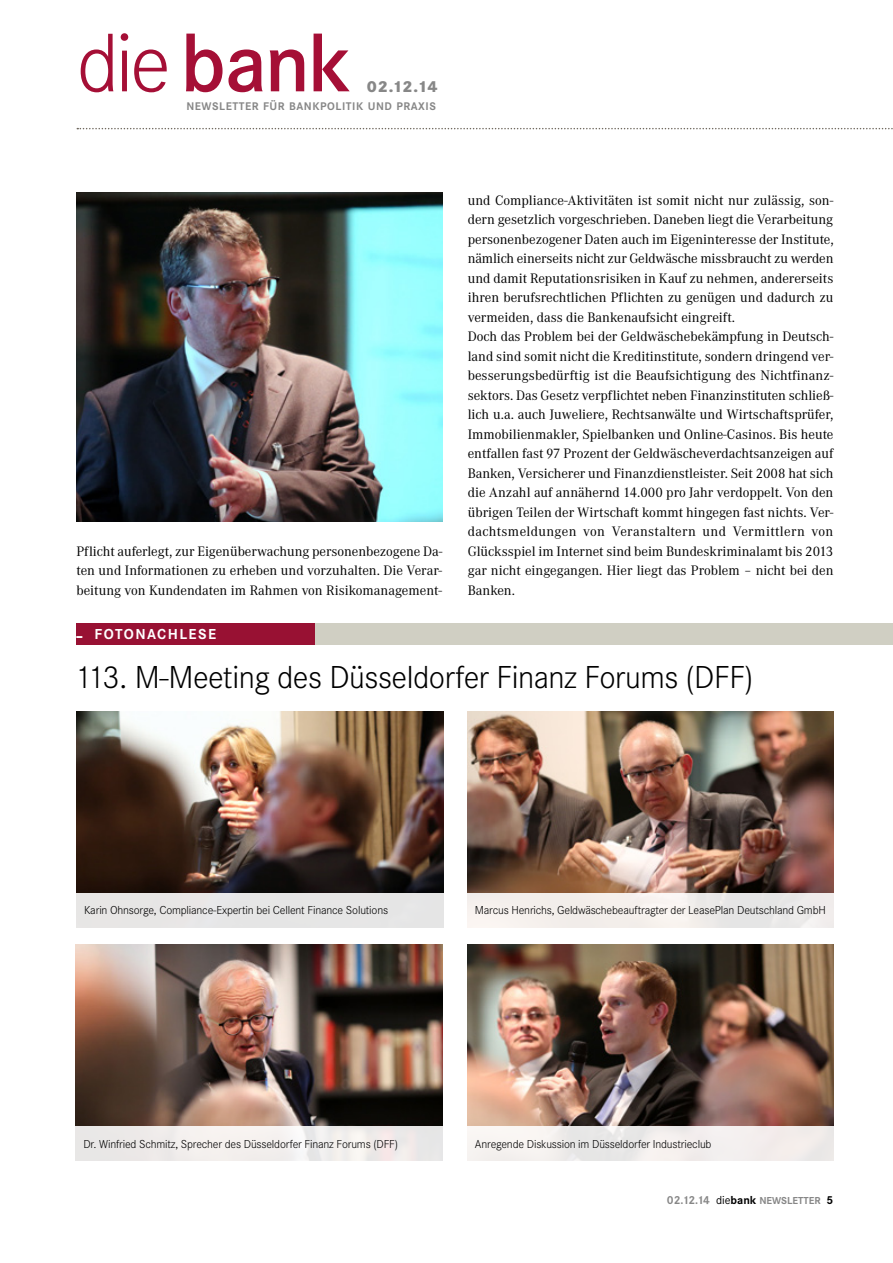
<style>
.page{position:relative;width:893px;height:1263px;background:#fff}
.page>*{position:absolute;margin:0;border:0;box-sizing:border-box;transform-origin:0 0}
.t1{font:600 86.1px "Corporate S";color:#a50f36}
.t2{font:300 33px "Corporate S";letter-spacing:-.015em;color:#000}
.t3{font:800 16.5px "Corporate S";color:#878787}
.t4{font:700 15px "Corporate S";letter-spacing:.1em;color:#fff}
.t5{font:14.25px/19.5px "Corporate A";color:#000;text-align:justify}
.t6{font:300 12px "Corporate S";letter-spacing:-.015em;color:#000}
.t7{font:700 11.55px "Corporate S";letter-spacing:.05em;color:#878787}
.t8{font:700 10.5px "Corporate S";color:#878787}
.s1{font-weight:300}
.s2{font-family:"The Sans Black Expert";font-weight:400;font-size:12px}
.s3{font-size:12px}
.s4{font-weight:400;font-size:12px;color:#000}
.s5{font-size:12px;color:#000}
</style>
<div class="page">
<svg style="left:77px;top:128px;width:816px;height:1px"></svg>
<img style="left:77px;top:192px;width:365px;height:330px">
<div style="left:77px;top:623px;width:816px;height:21px;background:#d0cfc3"></div>
<div style="left:77px;top:623px;width:238px;height:21px;background:#981133"></div>
<img style="left:77px;top:711px;width:366px;height:183px">
<div style="left:72px;top:894px;width:382px;height:34px;background:#e6e6e5"></div>
<img style="left:76px;top:945px;width:366px;height:182px">
<div style="left:71px;top:1127px;width:382px;height:34px;background:#f1edeb"></div>
<img style="left:467px;top:945px;width:367px;height:182px">
<svg style="left:467px;top:1127px;width:367px;height:34px;fill:#f3eeed"></svg>
<img style="left:467px;top:711px;width:367px;height:183px">
<svg style="left:467px;top:894px;width:367px;height:34px;fill:#f3eeeb"></svg>
<h1 class="t1" style="left:77px;top:13px;width:276px"><span class="s1">die</span>bank</h1>
<p class="t7" style="left:186px;top:100px;width:251px">NEWSLETTER FÜR BANKPOLITIK UND PRAXIS</p>
<p class="t3" style="left:367px;top:76px;width:72px">02.12.14</p>
<p class="t5" style="left:77px;top:542px;width:367px">Pflicht auferlegt, zur Eigenüberwachung personenbezogene Da&shy;ten und Informationen zu erheben und vorzuhalten. Die Verar&shy;beitung von Kundendaten im Rahmen von Risikomanagement-</p>
<p class="t5" style="left:468px;top:191px;width:367px;text-align:left">und Compliance-Aktivitäten ist somit nicht nur zulässig, son&shy;dern gesetzlich vorgeschrieben. Daneben liegt die Verarbeitung personenbezogener Daten auch im Eigeninteresse der Institute, nämlich einerseits nicht zur Geldwäsche missbraucht zu werden und damit Reputationsrisiken in Kauf zu nehmen, andererseits ihren berufsrechtlichen Pflichten zu genügen und dadurch zu vermeiden, dass die Bankenaufsicht eingreift.<br>Doch das Problem bei der Geldwäschebekämpfung in Deutsch&shy;land sind somit nicht die Kreditinstitute, sondern dringend ver&shy;besserungsbedürftig ist die Beaufsichtigung des Nichtfinanz&shy;sektors. Das Gesetz verpflichtet neben Finanzinstituten schließ&shy;lich u.a. auch Juweliere, Rechtsanwälte und Wirtschaftsprüfer, Immobilienmakler, Spielbanken und Online-Casinos. Bis heute entfallen fast 97 Prozent der Geldwäscheverdachtsanzeigen auf Banken, Versicherer und Finanzdienstleister. Seit 2008 hat sich die Anzahl auf annähernd 14.000 pro Jahr verdoppelt. Von den übrigen Teilen der Wirtschaft kommt hingegen fast nichts. Ver&shy;dachtsmeldungen von Veranstaltern und Vermittlern von Glücksspiel im Internet sind beim Bundeskriminalamt bis 2013 gar nicht eingegangen. Hier liegt das Problem – nicht bei den Banken.</p>
<p class="t4" style="left:77px;top:626px;width:141px"><span class="s2">¾</span> FOTONACHLESE</p>
<h2 class="t2" style="left:76px;top:658px;width:679px">113. M-Meeting des Düsseldorfer Finanz Forums (DFF)</h2>
<p class="t6" style="left:84px;top:903px;width:305px">Karin Ohnsorge, Compliance-Expertin bei Cellent Finance Solutions</p>
<p class="t6" style="left:475px;top:903px;width:352px">Marcus Henrichs, Geldwäschebeauftragter der LeasePlan Deutschland GmbH</p>
<p class="t6" style="left:83px;top:1137px;width:316px">Dr. Winfried Schmitz, Sprecher des Düsseldorfer Finanz Forums (DFF)</p>
<p class="t6" style="left:475px;top:1137px;width:238px">Anregende Diskussion im Düsseldorfer Industrieclub</p>
<p class="t8" style="left:667px;top:1195px;width:168px"><span class="s3">02.12.14</span> <span class="s4">die</span><span class="s5">bank</span> NEWSLETTER <span class="s5">5</span></p>
</div>
